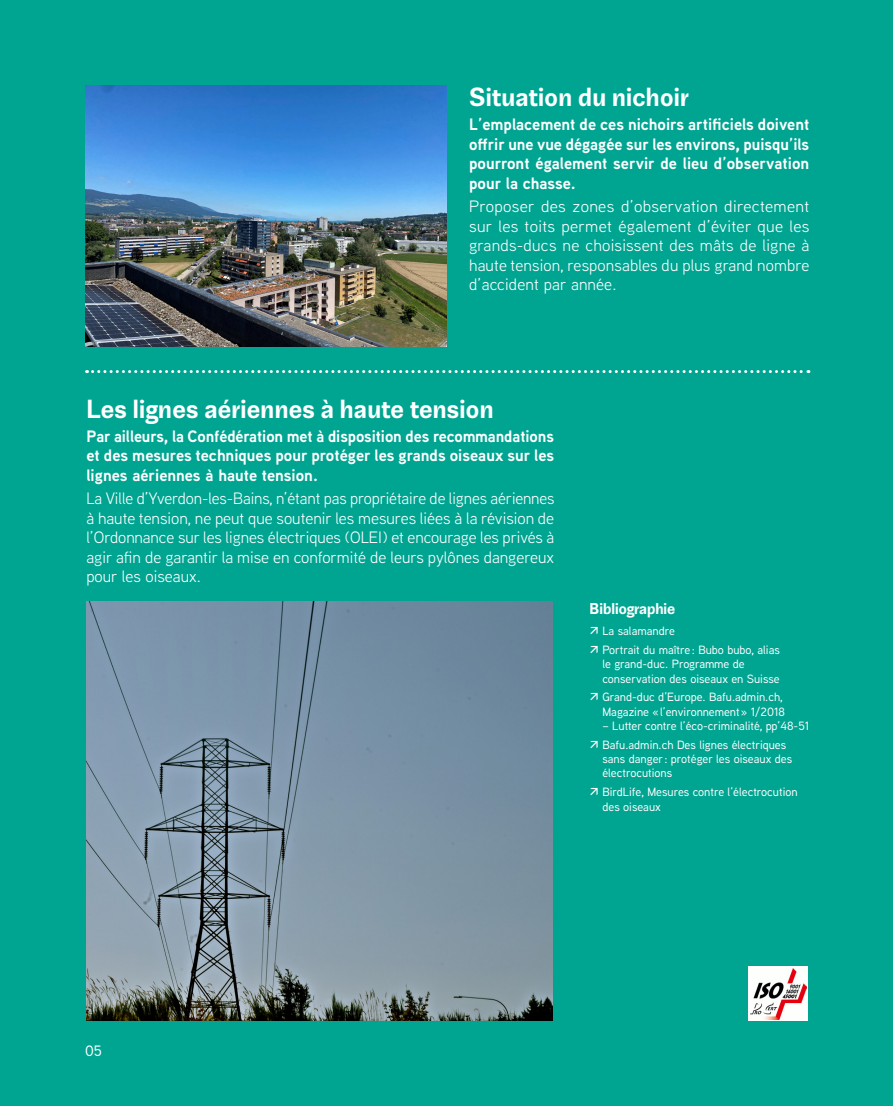
<style>
.page{position:relative;width:893px;height:1106px;background:#00a592}
.page>*{position:absolute;margin:0;border:0;box-sizing:border-box;transform-origin:0 0}
.t1{font:700 30px "Jornada Sans";letter-spacing:.01em;color:#fff}
.t2{font:700 18px "Jornada Sans";color:#fff}
.t3{font:16.5px/19.5px "Aaux Next";color:#fff;text-align:justify}
.t4{font:700 16.5px/19.5px "Aaux Next";color:#fff;text-align:justify}
.t5{font:500 15px "Aaux Next";color:#fff}
.t6{font:500 12px/14.4px "Aaux Next";color:#fff}
</style>
<div class="page">
<div style="left:748px;top:966px;width:60px;height:54px;background:#fff"></div>
<img style="left:750px;top:968px;width:56px;height:51px">
<svg style="left:87px;top:370px;width:722px;height:3px"></svg>
<img style="left:85px;top:85px;width:361px;height:262px">
<img style="left:86px;top:601px;width:467px;height:419px">
<h1 class="t1" style="left:469px;top:81px;width:221px">Situation du nichoir</h1>
<p class="t4" style="left:469px;top:114px;width:342px">L’emplacement de ces nichoirs artificiels doivent offrir une vue dégagée sur les environs, puisqu’ils pourront également servir de lieu d’observation pour la chasse.</p>
<p class="t3" style="left:469px;top:196px;width:342px">Proposer des zones d’observation directement sur les toits permet également d’éviter que les grands-ducs ne choisissent des mâts de ligne à haute tension, responsables du plus grand nombre d’accident par année.</p>
<h1 class="t1" style="left:86px;top:393px;width:408px">Les lignes aériennes à haute tension</h1>
<p class="t4" style="left:86px;top:426px;width:469px">Par ailleurs, la Confédération met à disposition des recommandations et des mesures techniques pour protéger les grands oiseaux sur les lignes aériennes à haute tension.</p>
<p class="t3" style="left:86px;top:488px;width:469px">La Ville d’Yverdon-les-Bains, n’étant pas propriétaire de lignes aériennes à haute tension, ne peut que soutenir les mesures liées à la révision de l’Ordonnance sur les lignes électriques (OLEI) et encourage les privés à agir afin de garantir la mise en conformité de leurs pylônes dangereux pour les oiseaux.</p>
<p class="t2" style="left:590px;top:599px;width:87px">Bibliographie</p>
<p class="t6" style="left:602px;top:621px;width:179px;line-height:18.6px">La salamandre<br>Portrait du maître : Bubo bubo, alias</p>
<p class="t6" style="left:602px;top:656px;width:179px">le grand-duc. Programme de conservation des oiseaux en Suisse</p>
<p class="t6" style="left:602px;top:689px;width:184px">Grand-duc d’Europe. Bafu.admin.ch,<br>Magazine «l’environnement» 1/2018</p>
<p class="t6" style="left:602px;top:716px;width:209px;line-height:18.6px">– Lutter contre l’éco-criminalité, pp’48-51<br>Bafu.admin.ch Des lignes électriques</p>
<p class="t6" style="left:602px;top:751px;width:191px">sans danger: protéger les oiseaux des électrocutions</p>
<p class="t6" style="left:602px;top:784px;width:197px">BirdLife, Mesures contre l’électrocution des oiseaux</p>
<p class="t5" style="left:85px;top:1040px;width:18px">05</p>
</div>
